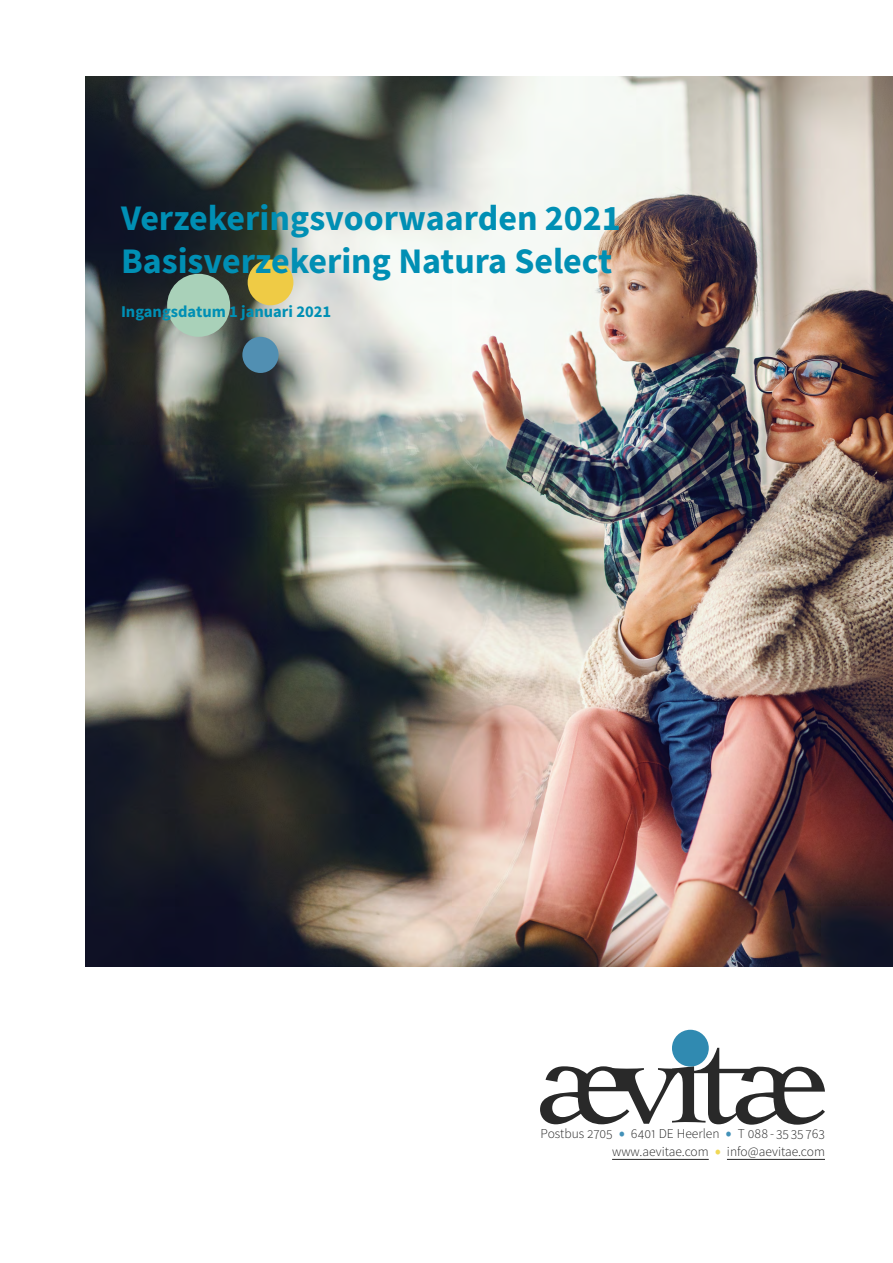
<style>
.page{position:relative;width:893px;height:1263px;background:#fff}
.page>*{position:absolute;margin:0;border:0;box-sizing:border-box;transform-origin:0 0}
.t1{font:700 36px/43.2px "Source Sans Pro";color:#008fb4}
.t2{font:700 16.5px "Source Sans Pro";color:#008fb4}
.t3{font:300 13.5px/18px "Source Sans Pro";color:#292929;text-align:right}
.s1{font-size:22.5px;color:#4391b8}
.s2{font-size:22.5px;color:#f0d856}
</style>
<div class="page">
<hr style="left:612px;top:1159px;width:97px;height:1px;background:#292929">
<hr style="left:727px;top:1159px;width:98px;height:1px;background:#292929">
<img style="left:85px;top:77px;width:808px;height:890px">
<div style="left:248px;top:260px;width:45px;height:45px;background:#efcb45;border-radius:50%"></div>
<div style="left:167px;top:274px;width:63px;height:63px;background:#a9d1b9;border-radius:50%"></div>
<div style="left:672px;top:1030px;width:37px;height:36px;background:#308ab1;border-radius:50%"></div>
<svg style="left:540px;top:1048px;width:285px;height:77px"></svg>
<div style="left:242px;top:337px;width:37px;height:36px;background:#518fb2;border-radius:50%"></div>
<h1 class="t1" style="left:121px;top:196px;width:501px">Verzekeringsvoorwaarden 2021<br>Basisverzekering Natura Select</h1>
<p class="t2" style="left:121px;top:300px;width:212px">Ingangsdatum 1 januari 2021</p>
<p class="t3" style="left:541px;top:1125px;width:286px">Postbus 2705 <span class="s1">•</span> 6401 DE Heerlen <span class="s1">•</span> T 088 - 35 35 763 www.aevitae.com <span class="s2">•</span> info@aevitae.com</p>
</div>
